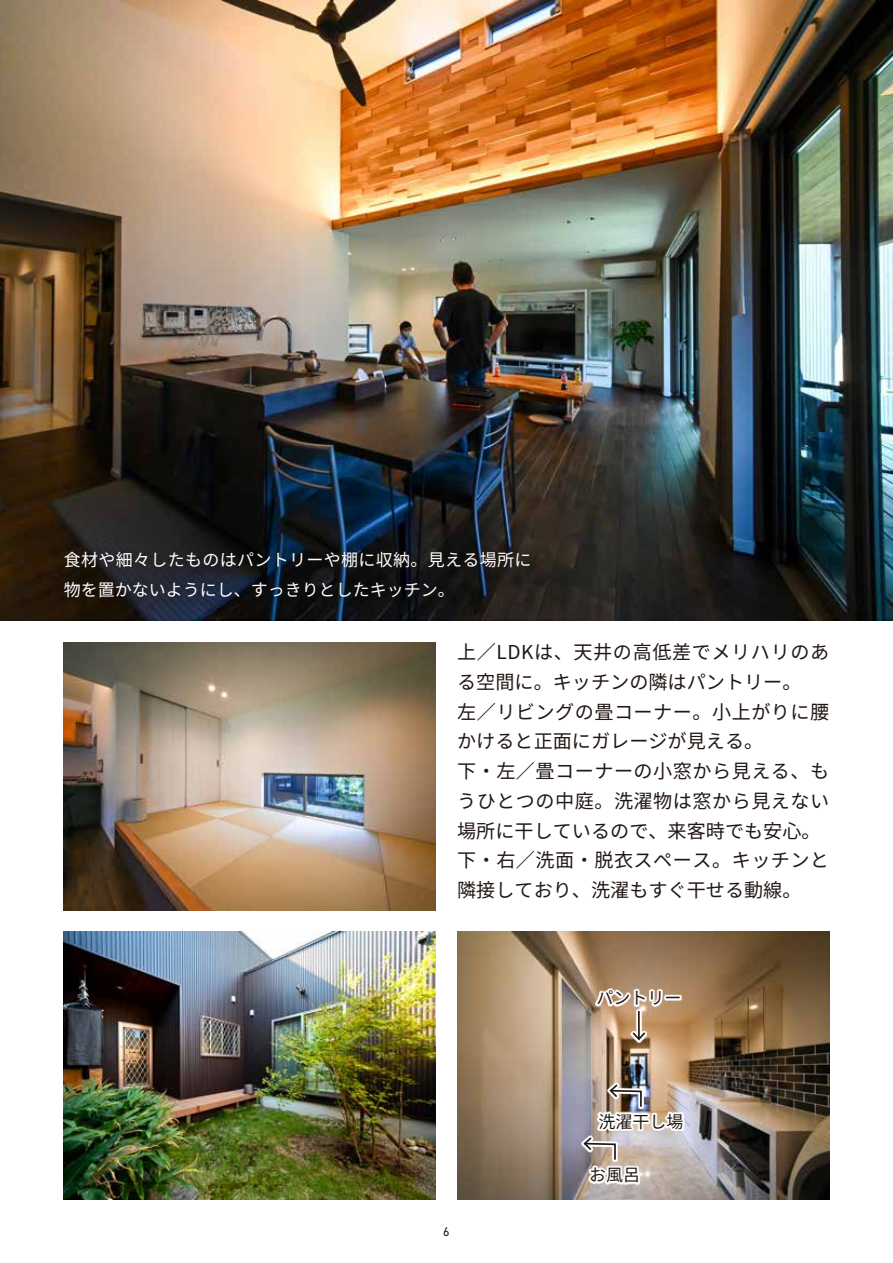
<style>
.page{position:relative;width:893px;height:1263px;background:#fff}
.page>*{position:absolute;margin:0;border:0;box-sizing:border-box;transform-origin:0 0}
.t1{font:19.2px/29.7px "Source Han Sans JP";letter-spacing:.025em;color:#221815}
.t2{font:16.95px/29.7px "Source Han Sans JP";letter-spacing:.02em;color:#fff}
.t3{font:16.95px "Source Han Sans JP";color:#221815}
.t4{font:12.75px "DIN2014";color:#221815}
</style>
<div class="page">
<img style="left:457px;top:931px;width:372px;height:268px">
<img style="left:0;top:0;width:893px;height:621px">
<img style="left:64px;top:642px;width:372px;height:268px">
<img style="left:64px;top:931px;width:372px;height:268px">
<svg style="left:581px;top:1135px;width:37px;height:27px"></svg>
<svg style="left:582px;top:1135px;width:35px;height:26px"></svg>
<svg style="left:607px;top:1082px;width:37px;height:27px"></svg>
<svg style="left:608px;top:1083px;width:35px;height:25px"></svg>
<svg style="left:630px;top:1009px;width:17px;height:33px"></svg>
<hr style="left:638px;top:1011px;width:2px;height:28px;background:#221815">
<svg style="left:631px;top:1030px;width:16px;height:12px"></svg>
<div style="left:589px;top:1165px;width:51px;height:19px;background:#fff"></div>
<svg style="left:597px;top:1111px;width:88px;height:20px"></svg>
<svg style="left:595px;top:988px;width:87px;height:19px"></svg>
<div style="left:57px;top:545px;width:480px;height:59px;background:#221815;opacity:.75"></div>
<p class="t2" style="left:64px;top:546px;width:469px">食材や細々したものはパントリーや棚に収納。見える場所に物を置かないようにし、すっきりとしたキッチン。</p>
<p class="t1" style="left:457px;top:637px;width:374px">上／LDKは、天井の高低差でメリハリのある空間に。キッチンの隣はパントリー。<br>左／リビングの畳コーナー。小上がりに腰かけると正面にガレージが見える。<br>下・左／畳コーナーの小窓から見える、もうひとつの中庭。洗濯物は窓から見えない場所に干しているので、来客時でも安心。下・右／洗面・脱衣スペース。キッチンと隣接しており、洗濯もすぐ干せる動線。</p>
<p class="t3" style="left:596px;top:988px;width:87px">パントリー</p>
<p class="t3" style="left:598px;top:1112px;width:87px">洗濯干し場</p>
<p class="t4" style="left:443px;top:1223px;width:8px">6</p>
<p class="t3" style="left:589px;top:1165px;width:53px">お風呂</p>
</div>
